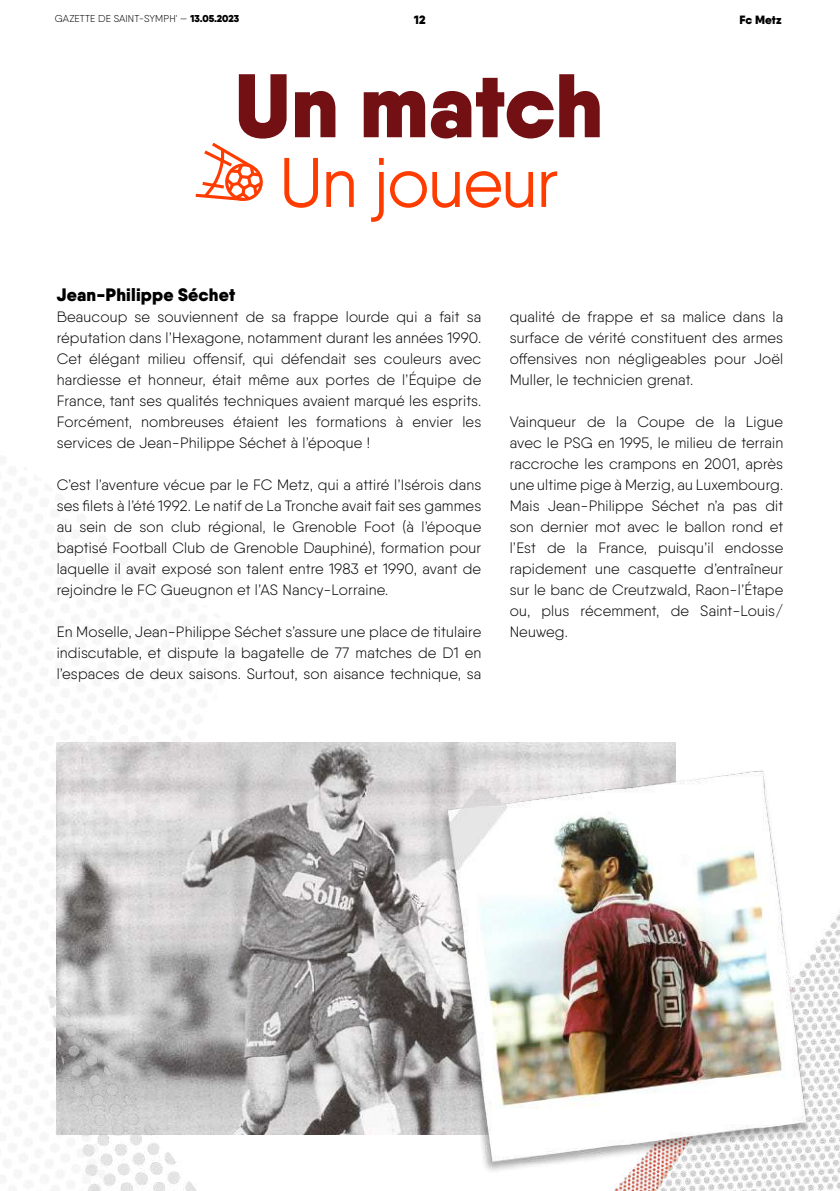
<style>
.page{position:relative;width:840px;height:1191px;background:#fff}
.page>*{position:absolute;margin:0;border:0;box-sizing:border-box;transform-origin:0 0}
.t1{font:900 90px "Qanelas";color:#731014}
.t2{font:70px "Qanelas";letter-spacing:-.02em;color:#ff3c00}
.t3{font:900 18px "Qanelas";letter-spacing:.01em;color:#000}
.t4{font:300 15px/21px "Qanelas";letter-spacing:.01em;color:#000;text-align:justify}
.t5{font:900 12px "Qanelas";color:#000}
.t6{font:300 10px "Qanelas";letter-spacing:.01em;color:#000}
.s1{font-weight:900}
</style>
<div class="page">
<img style="left:0;top:457px;width:839px;height:734px">
<img style="left:430px;top:755px;width:381px;height:424px">
<svg style="left:195px;top:142px;width:68px;height:59px"></svg>
<p class="t6" style="left:55px;top:13px;width:186px">GAZETTE DE SAINT-SYMPH' — <span class="s1">13.05.2023</span></p>
<p class="t5" style="left:414px;top:12px;width:13px">12</p>
<p class="t5" style="left:739px;top:12px;width:43px">Fc Metz</p>
<h1 class="t1" style="left:235px;top:47px;width:370px">Un match</h1>
<h2 class="t2" style="left:279px;top:140px;width:280px">Un joueur</h2>
<p class="t3" style="left:57px;top:283px;width:180px">Jean-Philippe Séchet</p>
<p class="t4" style="left:57px;top:306px;width:426px">Beaucoup se souviennent de sa frappe lourde qui a fait sa réputation dans l’Hexagone, notamment durant les années 1990.<br>Cet élégant milieu offensif, qui défendait ses couleurs avec hardiesse et honneur, était même aux portes de l’Équipe de France, tant ses qualités techniques avaient marqué les esprits.<br>Forcément, nombreuses étaient les formations à envier les services de Jean-Philippe Séchet à l’époque !</p>
<p class="t4" style="left:57px;top:474px;width:426px">C’est l’aventure vécue par le FC Metz, qui a attiré l’Isérois dans ses filets à l’été 1992. Le natif de La Tronche avait fait ses gammes au sein de son club régional, le Grenoble Foot (à l’époque baptisé Football Club de Grenoble Dauphiné), formation pour laquelle il avait exposé son talent entre 1983 et 1990, avant de rejoindre le FC Gueugnon et l’AS Nancy-Lorraine.</p>
<p class="t4" style="left:57px;top:621px;width:426px">En Moselle, Jean-Philippe Séchet s’assure une place de titulaire indiscutable, et dispute la bagatelle de 77 matches de D1 en l’espaces de deux saisons. Surtout, son aisance technique, sa</p>
<p class="t4" style="left:509px;top:306px;width:275px">qualité de frappe et sa malice dans la surface de vérité constituent des armes offensives non négligeables pour Joël Muller, le technicien grenat.</p>
<p class="t4" style="left:509px;top:411px;width:275px">Vainqueur de la Coupe de la Ligue avec le PSG en 1995, le milieu de terrain raccroche les crampons en 2001, après une ultime pige à Merzig, au Luxembourg.<br>Mais Jean-Philippe Séchet n’a pas dit son dernier mot avec le ballon rond et l’Est de la France, puisqu’il endosse rapidement une casquette d’entraîneur sur le banc de Creutzwald, Raon-l’Étape ou, plus récemment, de Saint-Louis/ Neuweg.</p>
</div>
